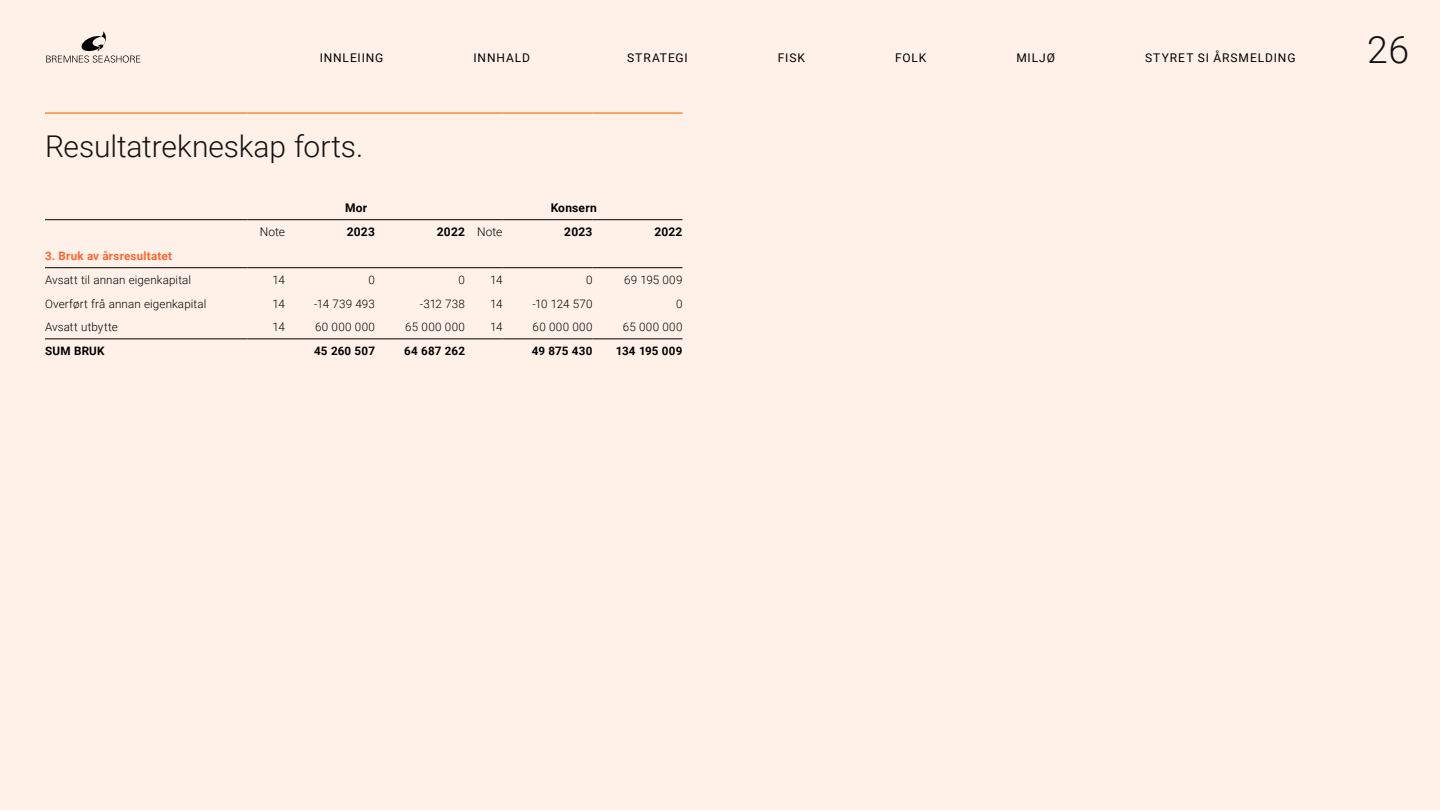
<style>
.page{position:relative;width:1440px;height:810px;background:#fff1e7}
.page>*{position:absolute;margin:0;border:0;box-sizing:border-box;transform-origin:0 0}
.t1{font:300 37.5px "Roboto";color:#131313}
.Tabell_Overskrift{font:300 30px "Roboto";letter-spacing:-.005em;color:#131313}
.t2{font:12px "Roboto";letter-spacing:.075em;color:#000}
.t3{font:700 12px "Roboto";letter-spacing:.02em;color:#000}
.t4{font:300 12px "Roboto";color:#000}
.Tabell_nomal{font:300 11.62px "Roboto";letter-spacing:.01em;color:#000}
.Tabell_bold{font:700 11.62px "Roboto";letter-spacing:.02em;color:#000}
.Tabell_oransj{font:700 11.62px "Roboto";letter-spacing:.02em;color:#ff6532}
</style>
<div class="page">
<hr style="left:45px;top:112px;width:203px;height:2px;background:#f76700">
<hr style="left:248px;top:112px;width:37px;height:2px;background:#f76700">
<hr style="left:285px;top:112px;width:90px;height:2px;background:#f76700">
<hr style="left:375px;top:112px;width:90px;height:2px;background:#f76700">
<hr style="left:465px;top:112px;width:37px;height:2px;background:#f76700">
<hr style="left:502px;top:112px;width:90px;height:2px;background:#f76700">
<hr style="left:592px;top:112px;width:90px;height:2px;background:#f76700">
<hr style="left:45px;top:220px;width:203px;height:1px;background:#000">
<hr style="left:248px;top:220px;width:37px;height:1px;background:#000">
<hr style="left:285px;top:220px;width:90px;height:1px;background:#000">
<hr style="left:375px;top:220px;width:90px;height:1px;background:#000">
<hr style="left:465px;top:220px;width:37px;height:1px;background:#000">
<hr style="left:502px;top:220px;width:90px;height:1px;background:#000">
<hr style="left:592px;top:220px;width:90px;height:1px;background:#000">
<hr style="left:45px;top:268px;width:203px;height:1px;background:#000">
<hr style="left:248px;top:268px;width:37px;height:1px;background:#000">
<hr style="left:285px;top:268px;width:90px;height:1px;background:#000">
<hr style="left:375px;top:268px;width:90px;height:1px;background:#000">
<hr style="left:465px;top:268px;width:37px;height:1px;background:#000">
<hr style="left:502px;top:268px;width:90px;height:1px;background:#000">
<hr style="left:592px;top:268px;width:90px;height:1px;background:#000">
<hr style="left:45px;top:339px;width:203px;height:1px;background:#000">
<hr style="left:248px;top:339px;width:37px;height:1px;background:#000">
<hr style="left:285px;top:339px;width:90px;height:1px;background:#000">
<hr style="left:375px;top:339px;width:90px;height:1px;background:#000">
<hr style="left:465px;top:339px;width:37px;height:1px;background:#000">
<hr style="left:502px;top:339px;width:90px;height:1px;background:#000">
<hr style="left:592px;top:339px;width:90px;height:1px;background:#000">
<svg style="left:46px;top:31px;width:94px;height:32px"></svg>
<p class="t2" style="left:320px;top:49px;width:65px">INNLEIING</p>
<p class="t2" style="left:473px;top:49px;width:58px">INNHALD</p>
<p class="t2" style="left:627px;top:49px;width:62px">STRATEGI</p>
<p class="t2" style="left:778px;top:49px;width:29px">FISK</p>
<p class="t2" style="left:895px;top:49px;width:33px">FOLK</p>
<p class="t2" style="left:1016px;top:49px;width:40px">MILJØ</p>
<p class="t2" style="left:1145px;top:49px;width:152px">STYRET SI ÅRSMELDING</p>
<p class="Tabell_Overskrift" style="left:45px;top:125px;width:320px">Resultatrekneskap forts.</p>
<p class="t3" style="left:345px;top:200px;width:24px">Mor</p>
<p class="t3" style="left:551px;top:200px;width:48px">Konsern</p>
<p class="t4" style="left:260px;top:224px;width:27px">Note</p>
<p class="t3" style="left:347px;top:224px;width:30px">2023</p>
<p class="t3" style="left:437px;top:224px;width:30px">2022</p>
<p class="t4" style="left:477px;top:224px;width:27px">Note</p>
<p class="t3" style="left:564px;top:224px;width:30px">2023</p>
<p class="t3" style="left:654px;top:224px;width:30px">2022</p>
<p class="Tabell_oransj" style="left:45px;top:248px;width:129px">3. Bruk av årsresultatet</p>
<p class="Tabell_nomal" style="left:45px;top:272px;width:148px">Avsatt til annan eigenkapital</p>
<p class="Tabell_nomal" style="left:273px;top:272px;width:14px">14</p>
<p class="Tabell_nomal" style="left:369px;top:272px;width:8px">0</p>
<p class="Tabell_nomal" style="left:459px;top:272px;width:8px">0</p>
<p class="Tabell_nomal" style="left:490px;top:272px;width:14px">14</p>
<p class="Tabell_nomal" style="left:586px;top:272px;width:8px">0</p>
<p class="Tabell_nomal" style="left:624px;top:272px;width:60px">69 195 009</p>
<p class="Tabell_nomal" style="left:45px;top:295px;width:163px">Overført frå annan eigenkapital</p>
<p class="Tabell_nomal" style="left:273px;top:295px;width:14px">14</p>
<p class="Tabell_nomal" style="left:314px;top:295px;width:62px">-14 739 493</p>
<p class="Tabell_nomal" style="left:420px;top:295px;width:47px">-312 738</p>
<p class="Tabell_nomal" style="left:490px;top:295px;width:14px">14</p>
<p class="Tabell_nomal" style="left:532px;top:295px;width:62px">-10 124 570</p>
<p class="Tabell_nomal" style="left:676px;top:295px;width:8px">0</p>
<p class="Tabell_nomal" style="left:45px;top:319px;width:74px">Avsatt utbytte</p>
<p class="Tabell_nomal" style="left:273px;top:319px;width:14px">14</p>
<p class="Tabell_nomal" style="left:315px;top:319px;width:61px">60 000 000</p>
<p class="Tabell_nomal" style="left:405px;top:319px;width:61px">65 000 000</p>
<p class="Tabell_nomal" style="left:490px;top:319px;width:14px">14</p>
<p class="Tabell_nomal" style="left:533px;top:319px;width:61px">60 000 000</p>
<p class="Tabell_nomal" style="left:623px;top:319px;width:61px">65 000 000</p>
<p class="Tabell_bold" style="left:45px;top:343px;width:61px">SUM BRUK</p>
<p class="Tabell_bold" style="left:314px;top:343px;width:62px">45 260 507</p>
<p class="Tabell_bold" style="left:404px;top:343px;width:62px">64 687 262</p>
<p class="Tabell_bold" style="left:532px;top:343px;width:62px">49 875 430</p>
<p class="Tabell_bold" style="left:616px;top:343px;width:68px">134 195 009</p>
<h1 class="t1" style="left:1367px;top:23px;width:44px">26</h1>
</div>
